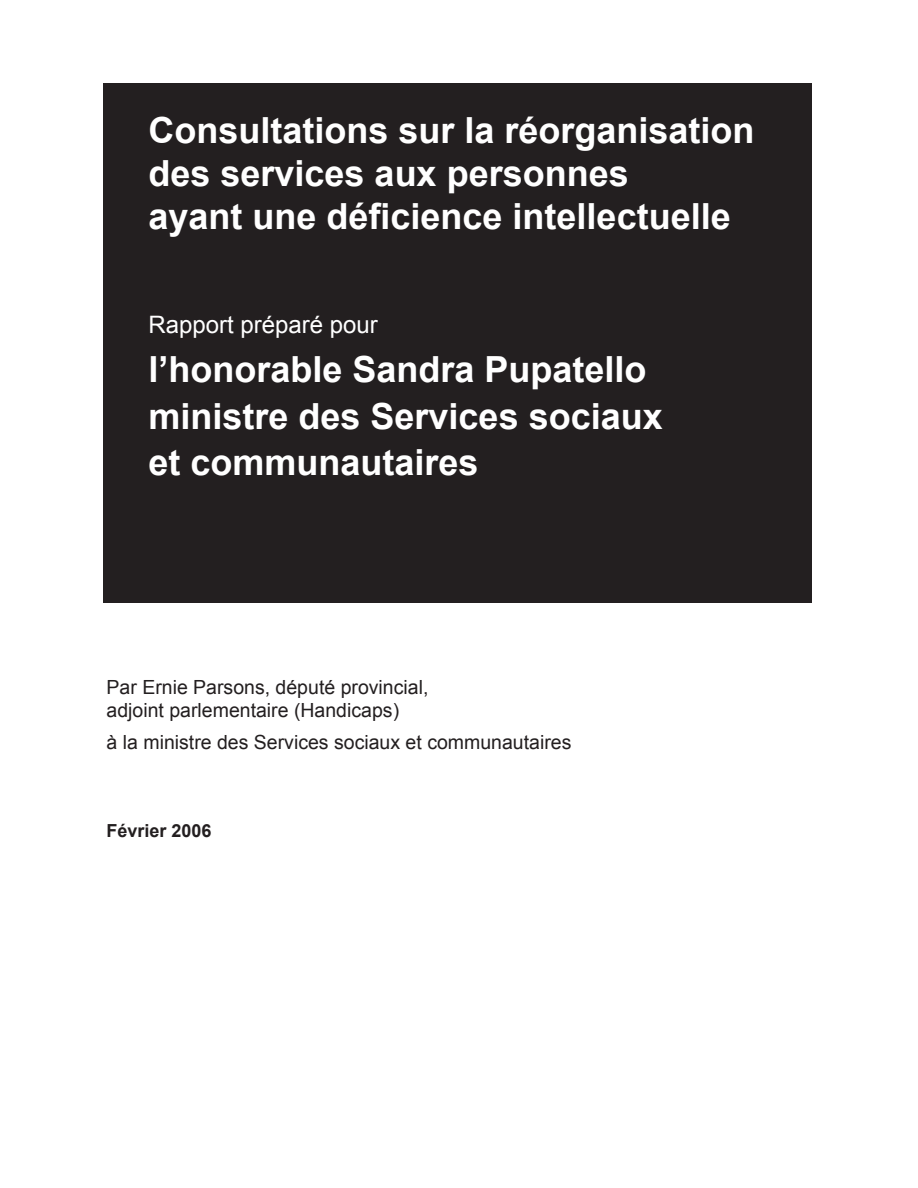
<style>
.page{position:relative;width:918px;height:1188px;background:#fff}
.page>*{position:absolute;margin:0;border:0;box-sizing:border-box;transform-origin:0 0}
.t1{font:700 36px/43.2px "Arial";color:#fff}
.t2{font:24px "Arial";color:#fff}
.t3{font:19.5px/23.4px "Arial";color:#231f20}
.t4{font:700 18px "Arial";color:#231f20}
</style>
<div class="page">
<div style="left:103px;top:83px;width:709px;height:519px;background:#231f20"></div>
<p class="t1" style="left:148px;top:110px;width:608px">Consultations sur la réorganisation des services aux personnes<br>ayant une déficience intellectuelle</p>
<p class="t2" style="left:148px;top:309px;width:231px">Rapport préparé pour</p>
<p class="t1" style="left:148px;top:347px;width:516px;line-height:46.5px">l’honorable Sandra Pupatello ministre des Services sociaux et communautaires</p>
<p class="t3" style="left:107px;top:676px;width:323px">Par Ernie Parsons, député provincial, adjoint parlementaire (Handicaps)</p>
<p class="t3" style="left:107px;top:730px;width:466px">à la ministre des Services sociaux et communautaires</p>
<p class="t4" style="left:106px;top:818px;width:107px">Février 2006</p>
</div>
